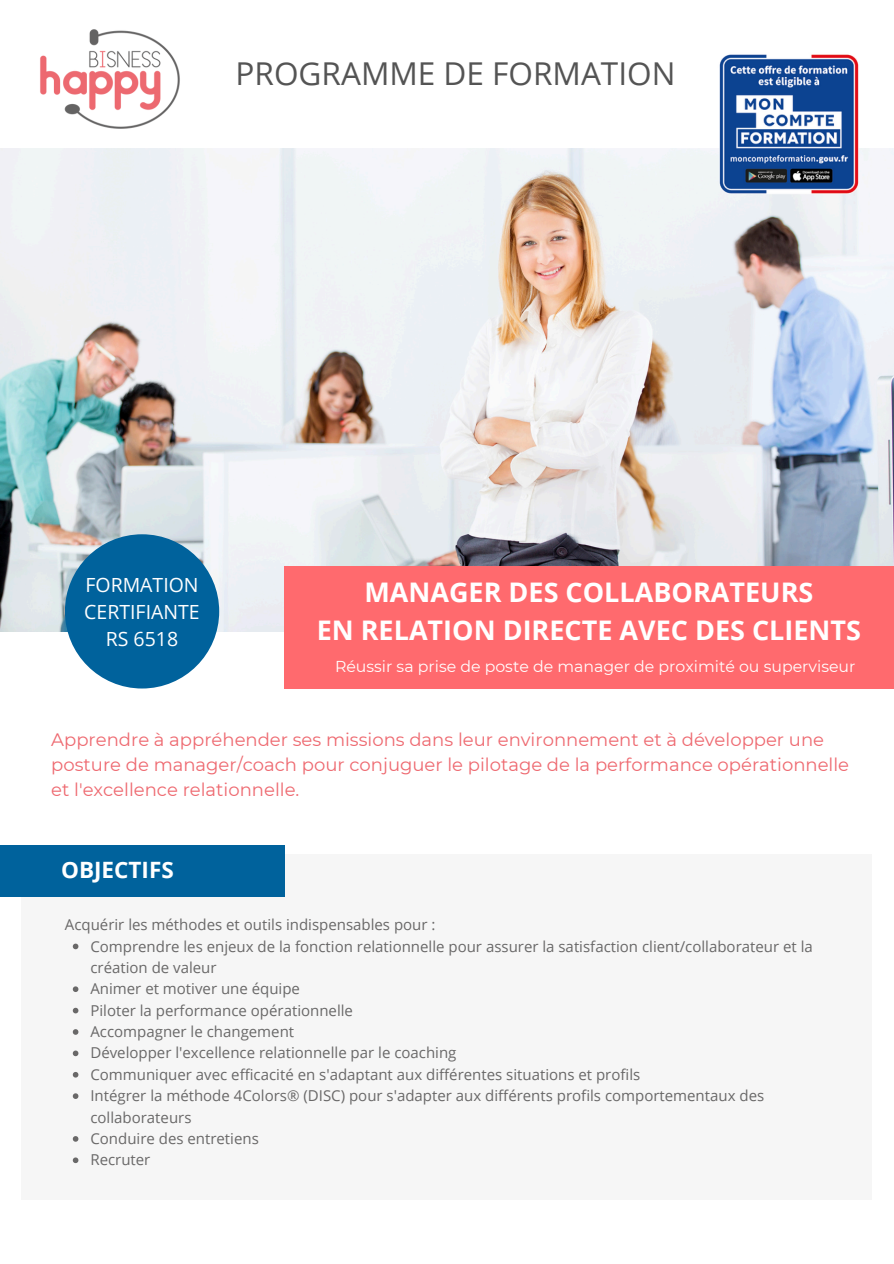
<style>
.page{position:relative;width:894px;height:1264px;background:#fff}
.page>*{position:absolute;margin:0;border:0;box-sizing:border-box;transform-origin:0 0}
.t1{font:31.5px "Open Sans";color:#545454}
.t2{font:700 27px/37.2px "Open Sans";color:#fff;text-align:center}
.t3{font:700 22.5px "Open Sans";color:#fff}
.t4{font:19.5px/27px "Open Sans";color:#fff;text-align:center}
.t5{font:18px/24.8px "Montserrat";color:#ee6970}
.t6{font:15.75px "Montserrat";color:#fff}
.t7{font:15px/21.3px "Open Sans";color:#696868}
</style>
<div class="page">
<img style="left:40px;top:29px;width:140px;height:100px">
<img style="left:0;top:148px;width:893px;height:483px">
<img style="left:716px;top:54px;width:145px;height:143px">
<div style="left:284px;top:566px;width:609px;height:122px;background:#ff6a6e"></div>
<div style="left:21px;top:854px;width:850px;height:345px;background:#f6f6f6"></div>
<div style="left:0;top:845px;width:284px;height:51px;background:#00629c"></div>
<div style="left:65px;top:534px;width:154px;height:154px;background:#00629c;border-radius:50%"></div>
<svg style="left:73px;top:943px;width:5px;height:6px"></svg>
<svg style="left:73px;top:986px;width:5px;height:6px"></svg>
<svg style="left:73px;top:1007px;width:5px;height:6px"></svg>
<svg style="left:73px;top:1029px;width:5px;height:5px"></svg>
<svg style="left:73px;top:1050px;width:5px;height:6px"></svg>
<svg style="left:73px;top:1072px;width:5px;height:5px"></svg>
<svg style="left:73px;top:1093px;width:5px;height:5px"></svg>
<svg style="left:73px;top:1136px;width:5px;height:5px"></svg>
<svg style="left:73px;top:1157px;width:5px;height:6px"></svg>
<h2 class="t1" style="left:235px;top:52px;width:441px">PROGRAMME DE FORMATION</h2>
<p class="t4" style="left:84px;top:570px;width:117px">FORMATION<br>CERTIFIANTE<br>RS 6518</p>
<h4 class="t2" style="left:316px;top:573px;width:545px">MANAGER DES COLLABORATEURS<br>EN RELATION DIRECTE AVEC DES CLIENTS</h4>
<p class="t6" style="left:335px;top:657px;width:522px">Réussir sa prise de poste de manager de proximité ou superviseur</p>
<p class="t5" style="left:51px;top:727px;width:799px">Apprendre à appréhender ses missions dans leur environnement et à développer une posture de manager/coach pour conjuguer le pilotage de la performance opérationnelle et l'excellence relationnelle.</p>
<p class="t3" style="left:61px;top:854px;width:114px">OBJECTIFS</p>
<h5 class="t7" style="left:65px;top:913px;width:372px">Acquérir les méthodes et outils indispensables pour :</h5>
<h3 class="t7" style="left:90px;top:935px;width:723px">Comprendre les enjeux de la fonction relationnelle pour assurer la satisfaction client/collaborateur et la création de valeur</h3>
<p class="t7" style="left:90px;top:977px;width:211px">Animer et motiver une équipe</p>
<p class="t7" style="left:90px;top:999px;width:264px">Piloter la performance opérationnelle</p>
<p class="t7" style="left:90px;top:1020px;width:205px">Accompagner le changement</p>
<p class="t7" style="left:90px;top:1041px;width:367px">Développer l'excellence relationnelle par le coaching</p>
<p class="t7" style="left:90px;top:1063px;width:551px">Communiquer avec efficacité en s'adaptant aux différentes situations et profils</p>
<p class="t7" style="left:90px;top:1084px;width:675px">Intégrer la méthode 4Colors® (DISC) pour s'adapter aux différents profils comportementaux des collaborateurs</p>
<p class="t7" style="left:90px;top:1127px;width:170px">Conduire des entretiens</p>
<p class="t7" style="left:90px;top:1148px;width:61px">Recruter</p>
</div>
